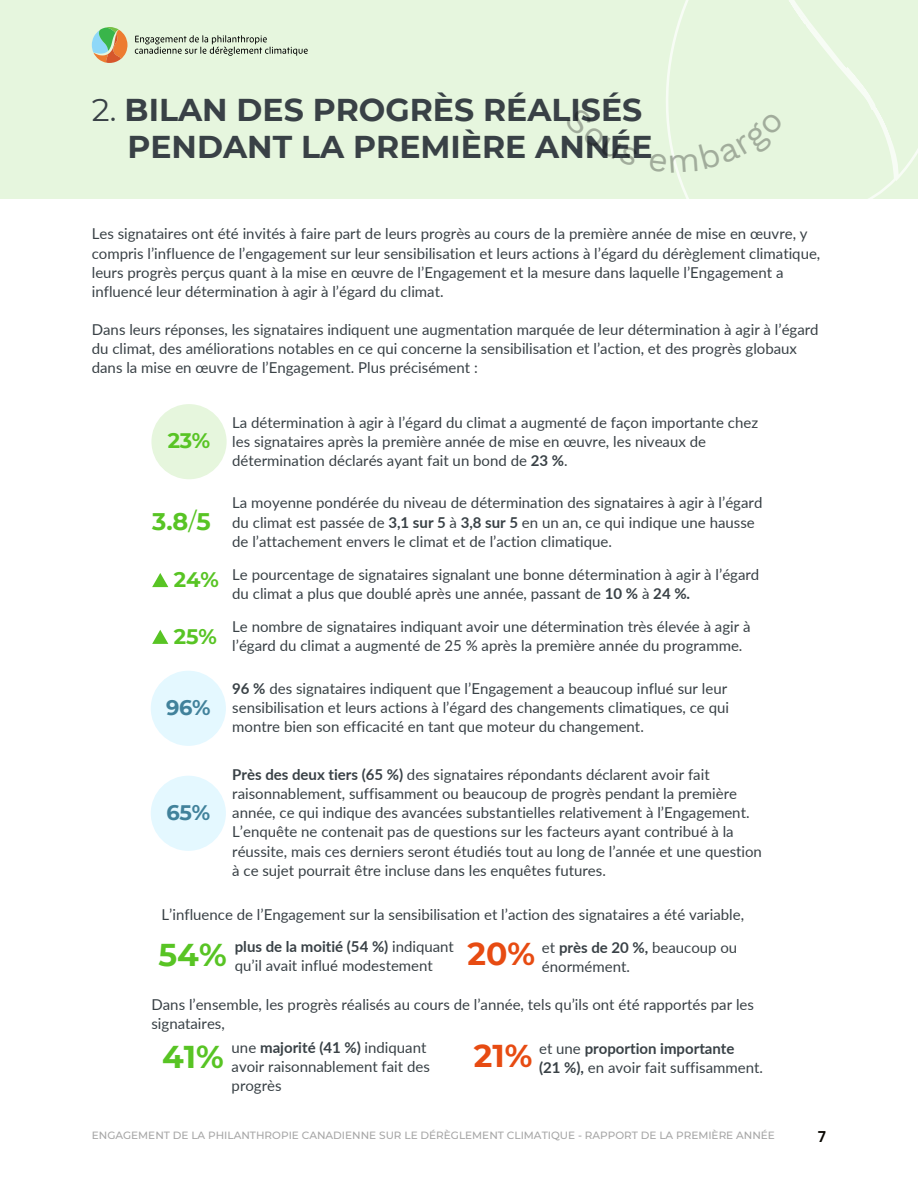
<style>
.page{position:relative;width:918px;height:1188px;background:#fff}
.page>*{position:absolute;margin:0;border:0;box-sizing:border-box;transform-origin:0 0}
.t1{font:700 31.5px "Montserrat";color:#394146}
.t2{font:700 31.5px "Montserrat";color:#58c424}
.t3{font:700 31.5px "Montserrat";color:#e74b12}
.t4{font:700 24px "Montserrat";color:#58c424}
.t5{font:700 21px "Montserrat";color:#58c424}
.t6{font:700 21px "Montserrat";color:#41829b}
.t7{font:15px/19.2px "Lato";color:#394146}
.t8{font:700 15px "Lato";color:#394146}
.t9{font:600 15px "Poppins";color:#080600}
.t10{font:500 10.5px "Montserrat";color:#a6a6a6}
.s1{font-weight:400}
.s2{font-weight:700}
</style>
<div class="page">
<div style="left:0;top:0;width:918px;height:199px;background:#e6f6de"></div>
<div style="left:151px;top:404px;width:76px;height:75px;background:#e6f6dd;border-radius:50%"></div>
<div style="left:151px;top:671px;width:75px;height:75px;background:#e4f8ff;border-radius:50%"></div>
<div style="left:151px;top:776px;width:75px;height:75px;background:#e4f8ff;border-radius:50%"></div>
<svg style="left:152px;top:573px;width:16px;height:14px"></svg>
<svg style="left:152px;top:630px;width:16px;height:14px"></svg>
<svg style="left:92px;top:27px;width:36px;height:36px"></svg>
<svg style="left:135px;top:35px;width:173px;height:21px"></svg>
<svg style="left:666px;top:0;width:252px;height:199px"></svg>
<p class="t1" style="left:92px;top:91px;width:552px"><span class="s1">2.</span> BILAN DES PROGRÈS RÉALISÉS</p>
<p class="t1" style="left:127px;top:128px;width:527px">PENDANT LA PREMIÈRE ANNÉE</p>
<p class="t7" style="left:92px;top:224px;width:730px">Les signataires ont été invités à faire part de leurs progrès au cours de la première année de mise en œuvre, y compris l’influence de l’engagement sur leur sensibilisation et leurs actions à l’égard du dérèglement climatique, leurs progrès perçus quant à la mise en œuvre de l’Engagement et la mesure dans laquelle l’Engagement a influencé leur détermination à agir à l’égard du climat.</p>
<p class="t7" style="left:92px;top:320px;width:728px">Dans leurs réponses, les signataires indiquent une augmentation marquée de leur détermination à agir à l’égard du climat, des améliorations notables en ce qui concerne la sensibilisation et l’action, et des progrès globaux dans la mise en œuvre de l’Engagement. Plus précisément :</p>
<p class="t5" style="left:168px;top:428px;width:44px">23%</p>
<p class="t4" style="left:152px;top:507px;width:60px">3.8<span class="s1">/</span>5</p>
<p class="t5" style="left:174px;top:566px;width:47px">24%</p>
<p class="t5" style="left:174px;top:623px;width:45px">25%</p>
<p class="t6" style="left:166px;top:694px;width:46px">96%</p>
<p class="t6" style="left:167px;top:799px;width:45px">65%</p>
<p class="t7" style="left:232px;top:412px;width:527px">La détermination à agir à l’égard du climat a augmenté de façon importante chez les signataires après la première année de mise en œuvre, les niveaux de détermination déclarés ayant fait un bond de <span class="s2">23 %</span>.</p>
<p class="t7" style="left:232px;top:493px;width:532px">La moyenne pondérée du niveau de détermination des signataires à agir à l’égard du climat est passée de <span class="s2">3,1 sur 5</span> à <span class="s2">3,8 sur 5</span> en un an, ce qui indique une hausse de l’attachement envers le climat et de l’action climatique.</p>
<p class="t7" style="left:232px;top:565px;width:529px">Le pourcentage de signataires signalant une bonne détermination à agir à l’égard du climat a plus que doublé après une année, passant de <span class="s2">10 %</span> à <span class="s2">24 %.</span></p>
<p class="t7" style="left:232px;top:617px;width:520px">Le nombre de signataires indiquant avoir une détermination très élevée à agir à l’égard du climat a augmenté de 25 % après la première année du programme.</p>
<p class="t7" style="left:232px;top:679px;width:498px"><span class="s2">96 %</span> des signataires indiquent que l’Engagement a beaucoup influé sur leur sensibilisation et leurs actions à l’égard des changements climatiques, ce qui montre bien son efficacité en tant que moteur du changement.</p>
<p class="t7" style="left:232px;top:765px;width:531px"><span class="s2">Près des deux tiers (65 %)</span> des signataires répondants déclarent avoir fait raisonnablement, suffisamment ou beaucoup de progrès pendant la première année, ce qui indique des avancées substantielles relativement à l’Engagement.<br>L’enquête ne contenait pas de questions sur les facteurs ayant contribué à la réussite, mais ces derniers seront étudiés tout au long de l’année et une question à ce sujet pourrait être incluse dans les enquêtes futures.</p>
<p class="t7" style="left:162px;top:905px;width:584px">L’influence de l’Engagement sur la sensibilisation et l’action des signataires a été variable,</p>
<p class="t2" style="left:159px;top:936px;width:70px">54%</p>
<p class="t8" style="left:235px;top:937px;width:221px">plus de la moitié (54 %) <span class="s1">indiquant</span></p>
<p class="t7" style="left:235px;top:956px;width:200px">qu’il avait influé modestement</p>
<p class="t3" style="left:468px;top:935px;width:69px">20%</p>
<p class="t7" style="left:542px;top:937px;width:197px">et <span class="s2">près de 20 %,</span> beaucoup ou</p>
<p class="t7" style="left:542px;top:957px;width:90px">énormément.</p>
<p class="t7" style="left:151px;top:994px;width:604px">Dans l’ensemble, les progrès réalisés au cours de l’année, tels qu’ils ont été rapportés par les signataires,</p>
<p class="t2" style="left:162px;top:1037px;width:63px">41%</p>
<p class="t7" style="left:232px;top:1038px;width:200px">une <span class="s2">majorité (41 %)</span> indiquant avoir raisonnablement fait des progrès</p>
<p class="t3" style="left:474px;top:1036px;width:60px">21%</p>
<p class="t8" style="left:539px;top:1039px;width:197px"><span class="s1">et une</span> proportion importante</p>
<p class="t7" style="left:539px;top:1058px;width:225px"><span class="s2">(21 %),</span> en avoir fait suffisamment.</p>
<p class="t10" style="left:92px;top:1129px;width:685px">ENGAGEMENT DE LA PHILANTHROPIE CANADIENNE SUR LE DÉRÈGLEMENT CLIMATIQUE - RAPPORT DE LA PREMIÈRE ANNÉE</p>
<p class="t9" style="left:818px;top:1126px;width:10px">7</p>
</div>
